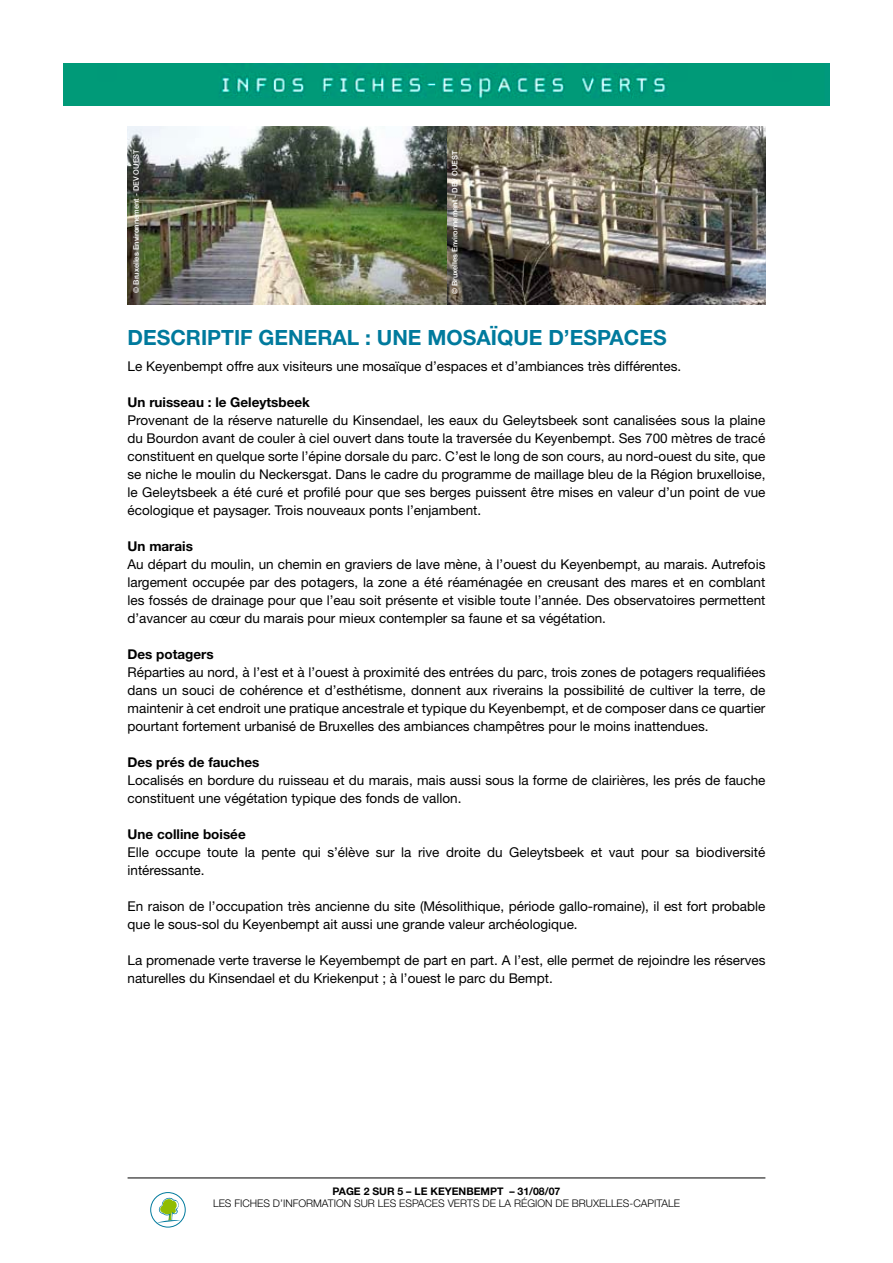
<style>
.page{position:relative;width:893px;height:1263px;background:#fff}
.page>*{position:absolute;margin:0;border:0;box-sizing:border-box;transform-origin:0 0}
.t1{font:700 21px "Helvetica Neue";color:#007a9d}
.t2{font:13.5px/18px "Helvetica Neue";color:#000}
.t3{font:700 13.5px "Helvetica Neue";color:#000}
.t4{font:300 10.5px "Helvetica Neue";color:#000}
.t5{font:700 10.5px "Helvetica Neue";color:#000}
.t6{font:500 7.5px "Helvetica Neue";color:#fff}
</style>
<div class="page">
<img style="left:64px;top:64px;width:765px;height:41px">
<div style="left:150px;top:1192px;width:36px;height:35px;border:1px solid #007a9d;border-radius:50%"></div>
<svg style="left:157px;top:1197px;width:24px;height:26px"></svg>
<hr style="left:128px;top:1177px;width:637px;height:1px;background:#000">
<img style="left:128px;top:126px;width:637px;height:179px">
<p class="t6" style="left:132px;top:293px;width:145px;rotate:-90deg">© Bruxelles Environnement - DEV OUEST</p>
<p class="t6" style="left:450px;top:294px;width:145px;rotate:-90deg">© Bruxelles Environnement - DEV OUEST</p>
<h1 class="t1" style="left:128px;top:324px;width:541px">Descriptif general : une mosaïque d’espaces</h1>
<p class="t2" style="left:128px;top:357px;width:555px">Le Keyenbempt offre aux visiteurs une mosaïque d’espaces et d’ambiances très différentes.</p>
<p class="t3" style="left:128px;top:394px;width:184px">Un ruisseau : le Geleytsbeek</p>
<p class="t2" style="left:128px;top:411px;width:639px;text-align:justify">Provenant de la réserve naturelle du Kinsendael, les eaux du Geleytsbeek sont canalisées sous la plaine du Bourdon avant de couler à ciel ouvert dans toute la traversée du Keyenbempt. Ses 700 mètres de tracé constituent en quelque sorte l’épine dorsale du parc. C’est le long de son cours, au nord-ouest du site, que se niche le moulin du Neckersgat. Dans le cadre du programme de maillage bleu de la Région bruxelloise, le Geleytsbeek a été curé et profilé pour que ses berges puissent être mises en valeur d’un point de vue écologique et paysager. Trois nouveaux ponts l’enjambent.</p>
<p class="t3" style="left:128px;top:538px;width:67px">Un marais</p>
<p class="t2" style="left:128px;top:555px;width:639px;text-align:justify">Au départ du moulin, un chemin en graviers de lave mène, à l’ouest du Keyenbempt, au marais. Autrefois largement occupée par des potagers, la zone a été réaménagée en creusant des mares et en comblant les fossés de drainage pour que l’eau soit présente et visible toute l’année. Des observatoires permettent d’avancer au cœur du marais pour mieux contempler sa faune et sa végétation.</p>
<p class="t3" style="left:128px;top:646px;width:88px">Des potagers</p>
<p class="t2" style="left:128px;top:663px;width:639px;text-align:justify">Réparties au nord, à l’est et à l’ouest à proximité des entrées du parc, trois zones de potagers requalifiées dans un souci de cohérence et d’esthétisme, donnent aux riverains la possibilité de cultiver la terre, de maintenir à cet endroit une pratique ancestrale et typique du Keyenbempt, et de composer dans ce quartier pourtant fortement urbanisé de Bruxelles des ambiances champêtres pour le moins inattendues.</p>
<p class="t3" style="left:128px;top:754px;width:133px">Des prés de fauches</p>
<p class="t2" style="left:128px;top:771px;width:639px">Localisés en bordure du ruisseau et du marais, mais aussi sous la forme de clairières, les prés de fauche constituent une végétation typique des fonds de vallon.</p>
<p class="t3" style="left:128px;top:826px;width:120px">Une colline boisée</p>
<p class="t2" style="left:128px;top:843px;width:639px">Elle occupe toute la pente qui s’élève sur la rive droite du Geleytsbeek et vaut pour sa biodiversité intéressante.</p>
<p class="t2" style="left:128px;top:897px;width:639px">En raison de l’occupation très ancienne du site (Mésolithique, période gallo-romaine), il est fort probable que le sous-sol du Keyenbempt ait aussi une grande valeur archéologique.</p>
<p class="t2" style="left:128px;top:951px;width:639px">La promenade verte traverse le Keyembempt de part en part. A l’est, elle permet de rejoindre les réserves naturelles du Kinsendael et du Kriekenput ; à l’ouest le parc du Bempt.</p>
<p class="t5" style="left:333px;top:1184px;width:114px">PAGE 2 SUR 5 – LE KEYENBEMPT</p>
<p class="t5" style="left:509px;top:1184px;width:52px">– 31/08/07</p>
<p class="t4" style="left:213px;top:1197px;width:468px">LES FICHES D’INFORMATION SUR LES ESPACES VERTS DE LA RÉGION DE BRUXELLES-CAPITALE</p>
</div>
